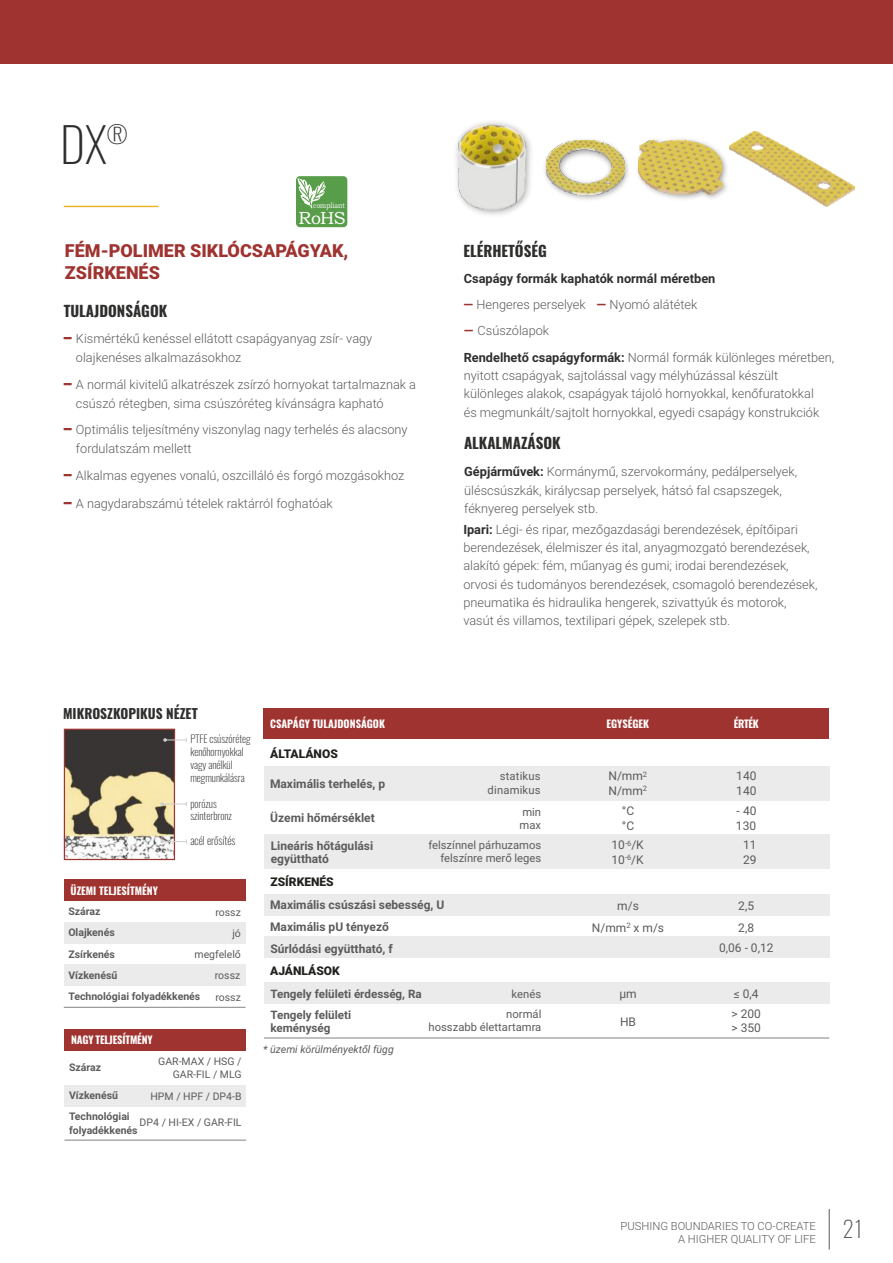
<style>
.page{position:relative;width:893px;height:1263px;background:#fff}
.page>*{position:absolute;margin:0;border:0;box-sizing:border-box;transform-origin:0 0}
.t1{font:200 48px "Oswald";color:#2e2e2d}
.t2{font:200 24px "Oswald";color:#2e2e2d}
.t3{font:200 22.5px "Oswald";color:#5c5b5b}
.t4{font:900 18px/21.6px "Roboto";color:#9f3330}
.t5{font:17.7px "Bookman Old Style";color:#fefefe}
.t6{font:700 15px "Oswald";color:#2e2e2d}
.t7{font:700 13.5px "Oswald";color:#2e2e2d}
.t8{font:300 12.75px/18.1px "Roboto";color:#5c5b5b}
.t9{font:700 12.75px "Roboto";color:#2e2e2d}
.t10{font:700 12px/21.8px "Roboto";color:#5c5b5b}
.t11{font:12px/14.4px "Roboto";color:#5c5b5b}
.t12{font:900 12px "Roboto";color:#21211d}
.t13{font:700 11.7px/20.9px "Roboto";color:#5c5b5b}
.t14{font:11.25px/13.5px "Roboto";color:#5c5b5b;text-align:right}
.t15{font:300 11.25px/13.5px "Roboto";color:#5c5b5b;text-align:right}
.t16{font:200 11.1px "Oswald";color:#2e2e2d}
.t17{font:700 10.5px/20.7px "Roboto";color:#5c5b5b}
.t18{font:10.5px/12.6px "Roboto";color:#5c5b5b;text-align:right}
.t19{font:200 10.5px/12.9px "Oswald";color:#2e2e2d}
.t20{font:700 10.5px "Oswald";color:#fefefe}
.t21{font:italic 10.5px "Roboto";color:#5c5b5b}
.t22{font:7.65px "Bookman Old Style";color:#fefefe;scale:.84 1}
.t23{font:7.5px "Roboto";color:#5c5b5b}
.s1{font-weight:700;color:#9f3330}
.s2{font-weight:700;color:#2e2e2d}
</style>
<div class="page">
<img style="left:66px;top:731px;width:107px;height:127px">
<hr style="left:64px;top:206px;width:95px;height:1px;background:#e9b72c">
<div style="left:264px;top:766px;width:565px;height:34px;background:#ebebeb"></div>
<div style="left:64px;top:1029px;width:182px;height:22px;background:#9f3330"></div>
<div style="left:64px;top:1085px;width:182px;height:21px;background:#ebebeb"></div>
<hr style="left:64px;top:1139px;width:182px;height:2px;background:#9c9c9c">
<div style="left:64px;top:729px;width:111px;height:131px;border:1px solid #9f3330"></div>
<svg style="left:160px;top:839px;width:27px;height:4px"></svg>
<svg style="left:160px;top:802px;width:27px;height:4px"></svg>
<svg style="left:163px;top:738px;width:24px;height:4px"></svg>
<div style="left:264px;top:894px;width:565px;height:21px;background:#ebebeb"></div>
<div style="left:264px;top:936px;width:565px;height:22px;background:#ebebeb"></div>
<div style="left:264px;top:983px;width:565px;height:21px;background:#ebebeb"></div>
<div style="left:264px;top:834px;width:565px;height:34px;background:#ebebeb"></div>
<hr style="left:264px;top:1037px;width:565px;height:2px;background:#9c9c9c">
<div style="left:0;top:0;width:893px;height:64px;background:#9f3330"></div>
<hr style="left:829px;top:1209px;width:1px;height:40px;background:#5c5b5b">
<img style="left:456px;top:122px;width:75px;height:93px">
<img style="left:459px;top:125px;width:66px;height:84px">
<img style="left:637px;top:139px;width:90px;height:60px">
<img style="left:639px;top:140px;width:83px;height:54px">
<img style="left:544px;top:139px;width:85px;height:61px">
<img style="left:546px;top:141px;width:78px;height:53px">
<img style="left:729px;top:131px;width:126px;height:76px">
<div style="left:296px;top:176px;width:51px;height:51px;background:#589d49;border-radius:4px"></div>
<svg style="left:296px;top:178px;width:30px;height:30px"></svg>
<div style="left:64px;top:965px;width:181px;height:21px;background:#ebebeb"></div>
<div style="left:64px;top:922px;width:181px;height:21px;background:#ebebeb"></div>
<div style="left:64px;top:880px;width:181px;height:21px;background:#9f3330"></div>
<hr style="left:64px;top:1007px;width:181px;height:1px;background:#9c9c9c">
<div style="left:263px;top:708px;width:566px;height:31px;background:#9f3330"></div>
<h1 class="t1" style="left:60px;top:111px;width:48px">DX</h1>
<h2 class="t2" style="left:107px;top:118px;width:22px">®</h2>
<p class="t22" style="left:313px;top:203px;width:39px">compliant</p>
<h3 class="t5" style="left:299px;top:211px;width:49px">RoHS</h3>
<h3 class="t4" style="left:65px;top:242px;width:285px">FÉM-POLIMER SIKLÓCSAPÁGYAK,<br>ZSÍRKENÉS</h3>
<p class="t6" style="left:64px;top:300px;width:105px">TULAJDONSÁGOK</p>
<p class="t8" style="left:76px;top:330px;width:298px;line-height:19px;text-indent:-12px"><sup>_</sup> Kismértékű kenéssel ellátott csapágyanyag zsír- vagy olajkenéses alkalmazásokhoz</p>
<p class="t8" style="left:76px;top:376px;width:342px;line-height:19px;text-indent:-12px"><sup>_</sup> A normál kivitelű alkatrészek zsírzó hornyokat tartalmaznak a csúszó rétegben, sima csúszóréteg kívánságra kapható</p>
<p class="t8" style="left:76px;top:421px;width:333px;line-height:19px;text-indent:-12px"><sup>_</sup> Optimális teljesítmény viszonylag nagy terhelés és alacsony fordulatszám mellett</p>
<p class="t8" style="left:64px;top:467px;width:342px"><sup>_</sup> Alkalmas egyenes vonalú, oszcilláló és forgó mozgásokhoz</p>
<p class="t8" style="left:64px;top:495px;width:271px"><sup>_</sup> A nagydarabszámú tételek raktárról foghatóak</p>
<p class="t6" style="left:463px;top:240px;width:85px">ELÉRHETŐSÉG</p>
<p class="t9" style="left:464px;top:270px;width:253px">Csapágy formák kaphatók normál méretben</p>
<p class="t8" style="left:464px;top:297px;width:124px"><span class="s1">—</span> Hengeres perselyek</p>
<p class="t8" style="left:464px;top:323px;width:87px"><span class="s1">—</span> Csúszólapok</p>
<p class="t8" style="left:597px;top:297px;width:102px"><span class="s1">—</span> Nyomó alátétek</p>
<p class="t8" style="left:464px;top:350px;width:372px"><span class="s2">Rendelhető csapágyformák:</span> Normál formák különleges méretben, nyitott csapágyak, sajtolással vagy mélyhúzással készült különleges alakok, csapágyak tájoló hornyokkal, kenőfuratokkal<br>és megmunkált/sajtolt hornyokkal, egyedi csapágy konstrukciók</p>
<p class="t6" style="left:464px;top:433px;width:98px">ALKALMAZÁSOK</p>
<p class="t8" style="left:464px;top:464px;width:334px"><span class="s2">Gépjárművek:</span> Kormánymű, szervokormány, pedálperselyek, üléscsúszkák, királycsap perselyek, hátsó fal csapszegek, féknyereg perselyek stb.</p>
<p class="t8" style="left:463px;top:522px;width:356px"><span class="s2">Ipari:</span> Légi- és ripar, mezőgazdasági berendezések, építőipari berendezések, élelmiszer és ital, anyagmozgató berendezések, alakító gépek: fém, műanyag és gumi; irodai berendezések, orvosi és tudományos berendezések, csomagoló berendezések, pneumatika és hidraulika hengerek, szivattyúk és motorok, vasút és villamos, textilipari gépek, szelepek stb.</p>
<p class="t7" style="left:63px;top:704px;width:136px">MIKROSZKOPIKUS NÉZET</p>
<p class="t19" style="left:190px;top:732px;width:62px">PTFE csúszóréteg kenőhornyokkal vagy anélkül megmunkálásra</p>
<p class="t19" style="left:190px;top:797px;width:43px">porózus szinterbronz</p>
<p class="t16" style="left:190px;top:833px;width:47px">acél erősítés</p>
<p class="t20" style="left:71px;top:883px;width:89px">ÜZEMI TELJESÍTMÉNY</p>
<p class="t17" style="left:68px;top:922px;width:48px">Olajkenés</p>
<p class="t18" style="left:232px;top:928px;width:10px">jó</p>
<p class="t17" style="left:68px;top:943px;width:48px">Zsírkenés</p>
<p class="t18" style="left:195px;top:949px;width:48px">megfelelő</p>
<p class="t17" style="left:68px;top:964px;width:51px">Vízkenésű</p>
<p class="t18" style="left:215px;top:970px;width:27px">rossz</p>
<p class="t17" style="left:68px;top:986px;width:133px">Technológiai folyadékkenés</p>
<p class="t18" style="left:215px;top:992px;width:27px">rossz</p>
<p class="t17" style="left:68px;top:901px;width:34px">Száraz</p>
<p class="t18" style="left:215px;top:907px;width:27px">rossz</p>
<p class="t20" style="left:71px;top:1033px;width:83px">NAGY TELJESÍTMÉNY</p>
<p class="t17" style="left:69px;top:1057px;width:34px">Száraz</p>
<p class="t18" style="left:158px;top:1056px;width:85px">GAR-MAX / HSG /<br>GAR-FIL / MLG</p>
<p class="t17" style="left:69px;top:1084px;width:62px">Vízkenésű<br>Technológiai</p>
<p class="t17" style="left:69px;top:1119px;width:70px">folyadékkenés</p>
<p class="t18" style="left:150px;top:1091px;width:93px">HPM / HPF / DP4-B</p>
<p class="t18" style="left:140px;top:1117px;width:103px">DP4 / HI-EX / GAR-FIL</p>
<p class="t20" style="left:270px;top:716px;width:116px">CSAPÁGY TULAJDONSÁGOK</p>
<p class="t20" style="left:606px;top:716px;width:44px">EGYSÉGEK</p>
<p class="t20" style="left:734px;top:716px;width:27px">ÉRTÉK</p>
<p class="t12" style="left:270px;top:749px;width:69px">ÁLTALÁNOS</p>
<p class="t10" style="left:270px;top:772px;width:117px">Maximális terhelés, p</p>
<p class="t10" style="left:270px;top:806px;width:106px">Üzemi hőmérséklet</p>
<p class="t10" style="left:271px;top:839px;width:104px;line-height:13px">Lineáris hőtágulási együttható</p>
<p class="t14" style="left:488px;top:771px;width:54px">statikus dinamikus</p>
<p class="t14" style="left:520px;top:806px;width:23px;text-align:left">min max</p>
<p class="t14" style="left:428px;top:839px;width:114px">felszínnel párhuzamos felszínre merő leges</p>
<p class="t12" style="left:270px;top:876px;width:65px">ZSÍRKENÉS</p>
<p class="t10" style="left:270px;top:893px;width:176px">Maximális csúszási sebesség, U<br>Maximális pU tényező<br>Súrlódási együttható, f</p>
<p class="t12" style="left:270px;top:966px;width:71px">AJÁNLÁSOK</p>
<p class="t13" style="left:271px;top:983px;width:153px">Tengely felületi érdesség, Ra<br>Tengely felületi</p>
<p class="t13" style="left:271px;top:1017px;width:61px">keménység</p>
<p class="t21" style="left:263px;top:1045px;width:132px">* üzemi körülményektől függ</p>
<p class="t14" style="left:506px;top:986px;width:37px;line-height:19.5px;text-align:center">kenés normál</p>
<p class="t14" style="left:429px;top:1022px;width:114px">hosszabb élettartamra</p>
<p class="t11" style="left:608px;top:770px;width:40px">N/mm<sup>2<br></sup>N/mm<sup>2</sup></p>
<p class="t11" style="left:736px;top:770px;width:22px">140<br>140</p>
<p class="t11" style="left:736px;top:805px;width:22px">- 40<br>130</p>
<p class="t11" style="left:622px;top:805px;width:14px">°C °C</p>
<p class="t23" style="left:625px;top:840px;width:8px">-6</p>
<p class="t11" style="left:612px;top:839px;width:34px">10 /K</p>
<p class="t23" style="left:625px;top:854px;width:8px">-6</p>
<p class="t11" style="left:612px;top:853px;width:34px">10 /K</p>
<p class="t11" style="left:743px;top:839px;width:15px">11<br>29</p>
<p class="t11" style="left:617px;top:899px;width:23px">m/s</p>
<p class="t11" style="left:738px;top:896px;width:17px;line-height:21.9px">2,5<br>2,8</p>
<p class="t11" style="left:719px;top:942px;width:56px">0,06 - 0,12</p>
<p class="t11" style="left:731px;top:985px;width:31px;line-height:19.5px">≤ 0,4 &gt; 200</p>
<p class="t11" style="left:731px;top:1022px;width:31px">&gt; 350</p>
<p class="t11" style="left:592px;top:921px;width:74px">N/mm<sup>2</sup> x m/s</p>
<p class="t11" style="left:619px;top:988px;width:19px">μm</p>
<p class="t11" style="left:620px;top:1015px;width:18px">HB</p>
<p class="t15" style="left:620px;top:1220px;width:197px">PUSHING BOUNDARIES TO CO-CREATE<br>A HIGHER QUALITY OF LIFE</p>
<h3 class="t3" style="left:843px;top:1213px;width:22px">21</h3>
</div>
